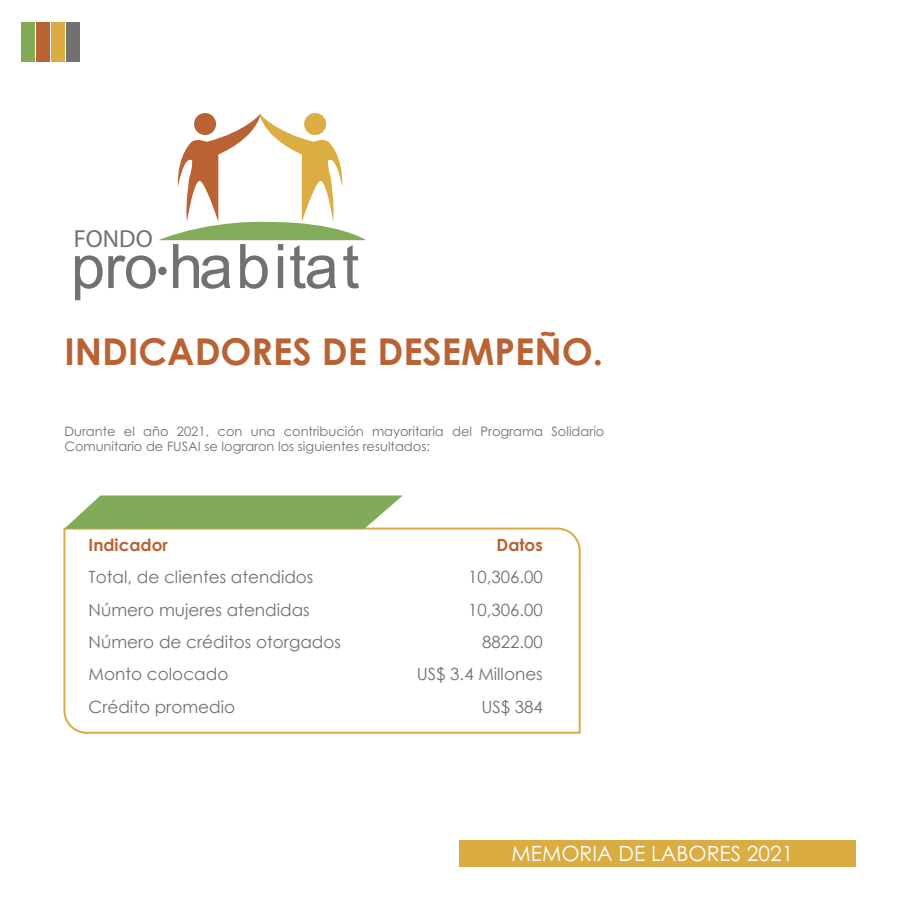
<style>
.page{position:relative;width:900px;height:900px;background:#fff}
.page>*{position:absolute;margin:0;border:0;box-sizing:border-box;transform-origin:0 0}
.t1{font:700 37px "Century Gothic Pro";color:#b96234}
.t2{font:24.8px "Myriad Pro";color:#71716f}
.t3{font:21px "Century Gothic Pro";color:#fff}
.t4{font:16.9px "Century Gothic";color:#72716f}
.t5{font:700 16.9px "Century Gothic";color:#b96234}
.t6{font:13px/15.6px "Century Gothic Pro";color:#72716f}
</style>
<div class="page">
<div style="left:459px;top:840px;width:397px;height:27px;background:#daac42"></div>
<div style="left:37px;top:23px;width:13px;height:39px;background:#b96234"></div>
<div style="left:51px;top:23px;width:14px;height:39px;background:#daac42"></div>
<div style="left:21px;top:23px;width:14px;height:39px;background:#81ab58"></div>
<div style="left:66px;top:23px;width:13px;height:39px;background:#72716f"></div>
<svg style="left:63px;top:527px;width:518px;height:207px"></svg>
<svg style="left:64px;top:495px;width:339px;height:34px"></svg>
<svg style="left:75px;top:113px;width:291px;height:187px"></svg>
<div style="left:158px;top:267px;width:9px;height:8px;background:#71716f;border-radius:50%"></div>
<h2 class="t2" style="left:74px;top:223px;width:80px">FONDO</h2>
<h1 class="t1" style="left:64px;top:328px;width:540px">INDICADORES DE DESEMPEÑO.</h1>
<p class="t6" style="left:64px;top:423px;width:542px">Durante el año 2021, con una contribución mayoritaria del Programa Solidario<br>Comunitario de FUSAI se lograron los siguientes resultados:</p>
<p class="t5" style="left:89px;top:532px;width:81px">Indicador</p>
<p class="t5" style="left:497px;top:532px;width:48px">Datos</p>
<p class="t4" style="left:89px;top:566px;width:226px">Total, de clientes atendidos</p>
<p class="t4" style="left:468px;top:566px;width:76px">10,306.00</p>
<p class="t4" style="left:89px;top:598px;width:223px">Número mujeres atendidas</p>
<p class="t4" style="left:468px;top:598px;width:76px">10,306.00</p>
<p class="t4" style="left:89px;top:630px;width:254px">Número de créditos otorgados</p>
<p class="t4" style="left:482px;top:630px;width:62px">8822.00</p>
<p class="t4" style="left:89px;top:662px;width:141px">Monto colocado</p>
<p class="t4" style="left:417px;top:662px;width:128px">US$ 3.4 Millones</p>
<p class="t4" style="left:89px;top:695px;width:148px">Crédito promedio</p>
<p class="t4" style="left:481px;top:695px;width:63px">US$ 384</p>
<p class="t3" style="left:511px;top:841px;width:284px">MEMORIA DE LABORES 2021</p>
</div>
